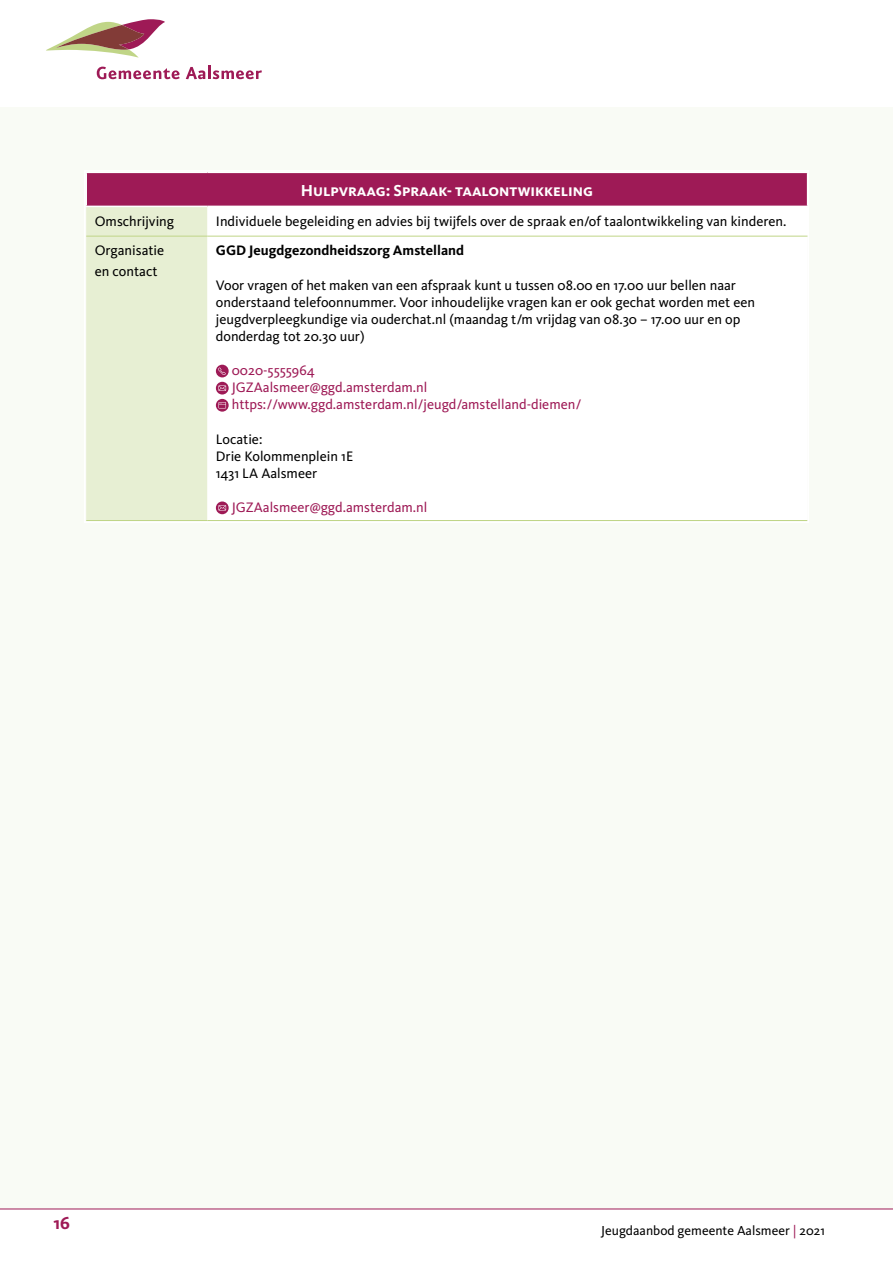
<style>
.page{position:relative;width:893px;height:1263px;background:#fff}
.page>*{position:absolute;margin:0;border:0;box-sizing:border-box;transform-origin:0 0}
.t1{font:700 18px "Kievit Pro";color:#9e1a56}
.Kop3{font:700 16.5px "Kievit Pro";color:#fff}
.t2{font:14.25px/17.1px "Kievit Pro";color:#000}
.t3{font:14.25px "Kievit Pro";color:#9e1a56}
.t4{font:700 14.25px "Kievit Pro";color:#000}
.t5{font:13.5px "Kievit Pro";color:#000}
.s1{color:#9e1a56}
</style>
<div class="page">
<div style="left:0;top:45px;width:893px;height:1164px;background:#f9fbf5"></div>
<hr style="left:0;top:1208px;width:893px;height:1px;background:#9e1a56">
<div style="left:86px;top:172px;width:722px;height:34px;background:#9e1a56"></div>
<div style="left:87px;top:207px;width:120px;height:313px;background:#e7efd3"></div>
<hr style="left:85px;top:206px;width:122px;height:1px;background:#fff">
<hr style="left:207px;top:206px;width:601px;height:1px;background:#fff">
<hr style="left:86px;top:236px;width:121px;height:1px;background:#c0d588">
<hr style="left:207px;top:236px;width:601px;height:1px;background:#c0d588">
<svg style="left:216px;top:365px;width:13px;height:12px"></svg>
<svg style="left:218px;top:368px;width:8px;height:7px"></svg>
<svg style="left:216px;top:382px;width:13px;height:12px"></svg>
<svg style="left:218px;top:385px;width:8px;height:6px"></svg>
<svg style="left:216px;top:399px;width:13px;height:13px"></svg>
<svg style="left:218px;top:402px;width:8px;height:6px"></svg>
<svg style="left:216px;top:501px;width:13px;height:13px"></svg>
<svg style="left:218px;top:505px;width:8px;height:5px"></svg>
<div style="left:84px;top:170px;width:725px;height:353px;border:2px solid #fff"></div>
<div style="left:0;top:0;width:893px;height:106px;background:#fff"></div>
<svg style="left:97px;top:67px;width:83px;height:12px"></svg>
<svg style="left:186px;top:66px;width:76px;height:13px"></svg>
<svg style="left:46px;top:19px;width:119px;height:39px"></svg>
<p class="Kop3" style="left:301px;top:180px;width:294px">Hulpvraag: Spraak- taalontwikkeling</p>
<p class="t2" style="left:95px;top:212px;width:81px">Omschrijving</p>
<p class="t2" style="left:216px;top:212px;width:572px">Individuele begeleiding en advies bij twijfels over de spraak en/of taalontwikkeling van kinderen.</p>
<p class="t2" style="left:95px;top:242px;width:71px">Organisatie</p>
<p class="t2" style="left:95px;top:263px;width:64px">en contact</p>
<p class="t4" style="left:216px;top:242px;width:250px">GGD Jeugdgezondheidszorg Amstelland</p>
<p class="t2" style="left:216px;top:276px;width:541px">Voor vragen of het maken van een afspraak kunt u tussen 08.00 en 17.00 uur bellen naar onderstaand telefoonnummer. Voor inhoudelijke vragen kan er ook gechat worden met een jeugdverpleegkundige via ouderchat.nl (maandag t/m vrijdag van 08.30 – 17.00 uur en op</p>
<p class="t2" style="left:216px;top:327px;width:150px">donderdag tot 20.30 uur)</p>
<p class="t3" style="left:232px;top:362px;width:85px">0020-5555964</p>
<p class="t3" style="left:232px;top:379px;width:197px">JGZAalsmeer@ggd.amsterdam.nl</p>
<p class="t3" style="left:232px;top:396px;width:351px">https://www.ggd.amsterdam.nl/jeugd/amstelland-diemen/</p>
<p class="t2" style="left:216px;top:430px;width:48px">Locatie:</p>
<p class="t2" style="left:216px;top:447px;width:139px">Drie Kolommenplein 1E</p>
<p class="t2" style="left:216px;top:464px;width:103px">1431 LA Aalsmeer</p>
<p class="t3" style="left:232px;top:499px;width:197px">JGZAalsmeer@ggd.amsterdam.nl</p>
<p class="t1" style="left:54px;top:1212px;width:18px">16</p>
<p class="t5" style="left:601px;top:1222px;width:225px">Jeugdaanbod gemeente Aalsmeer <span class="s1">|</span> 2021</p>
</div>
